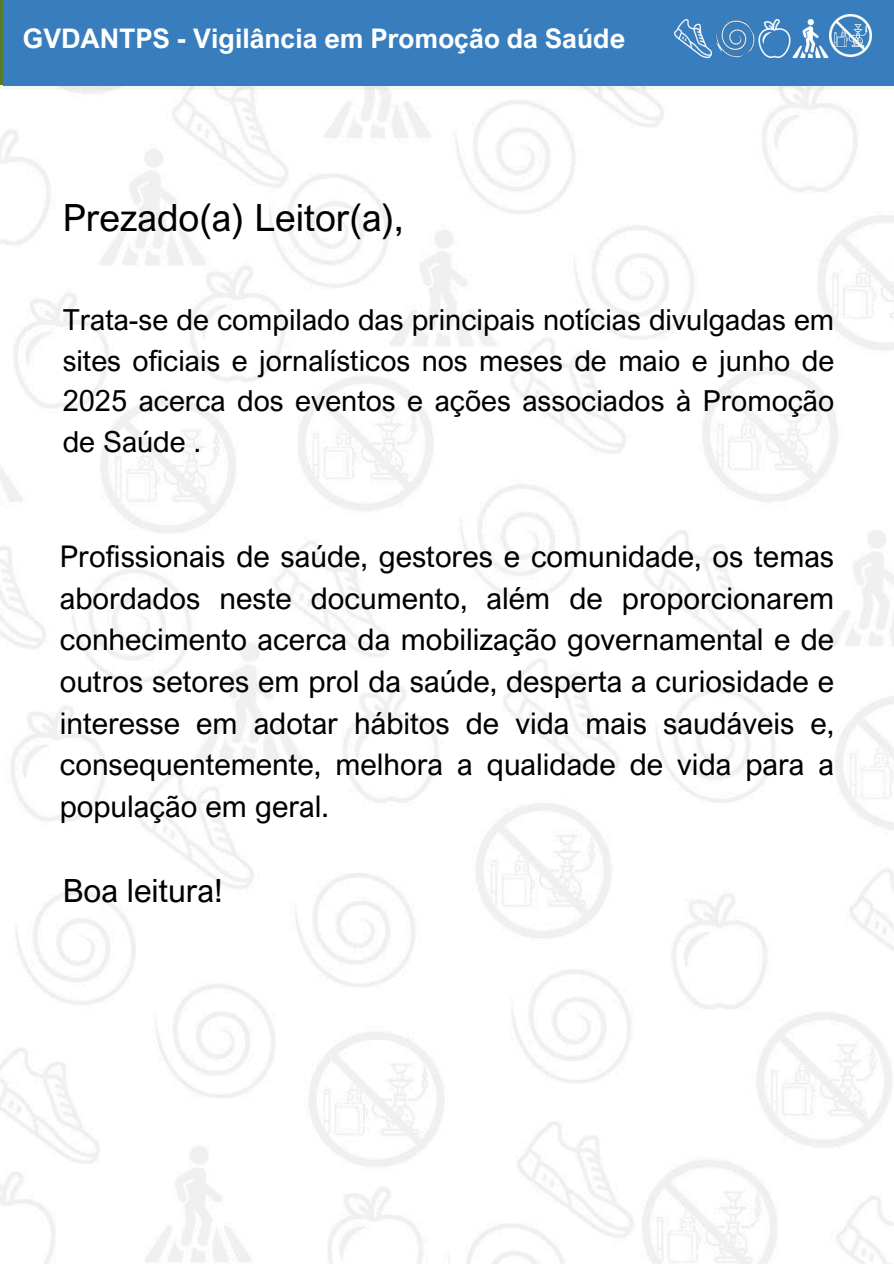
<style>
.page{position:relative;width:894px;height:1264px;background:#fff}
.page>*{position:absolute;margin:0;border:0;box-sizing:border-box;transform-origin:0 0}
.t1{font:37.5px "Arial Nova";color:#000}
.t2{font:31.95px "Arial Nova";color:#000}
.t3{font:29.85px/41.7px "Arial Nova";color:#000;text-align:justify}
.t4{font:28.95px/40.5px "Arial Nova";color:#000;text-align:justify}
.t5{font:700 27px "Arial Nova";color:#fff}
</style>
<div class="page">
<img style="left:0;top:85px;width:893px;height:1178px">
<div style="left:3px;top:0;width:890px;height:85px;background:#387dbd"></div>
<img style="left:674px;top:19px;width:35px;height:38px">
<img style="left:759px;top:19px;width:32px;height:38px">
<img style="left:709px;top:20px;width:50px;height:38px">
<img style="left:792px;top:19px;width:37px;height:38px">
<img style="left:829px;top:15px;width:42px;height:42px">
<p class="t5" style="left:23px;top:21px;width:603px">GVDANTPS - Vigilância em Promoção da Saúde</p>
<p class="t1" style="left:63px;top:194px;width:342px">Prezado(a) Leitor(a),</p>
<p class="t4" style="left:63px;top:299px;width:772px">Trata-se de compilado das principais notícias divulgadas em sites oficiais e jornalísticos nos meses de maio e junho de 2025 acerca dos eventos e ações associados à Promoção de Saúde .</p>
<p class="t3" style="left:60px;top:535px;width:775px">Profissionais de saúde, gestores e comunidade, os temas abordados neste documento, além de proporcionarem conhecimento acerca da mobilização governamental e de outros setores em prol da saúde, desperta a curiosidade e interesse em adotar hábitos de vida mais saudáveis e, consequentemente, melhora a qualidade de vida para a população em geral.</p>
<p class="t2" style="left:63px;top:871px;width:162px">Boa leitura!</p>
</div>
